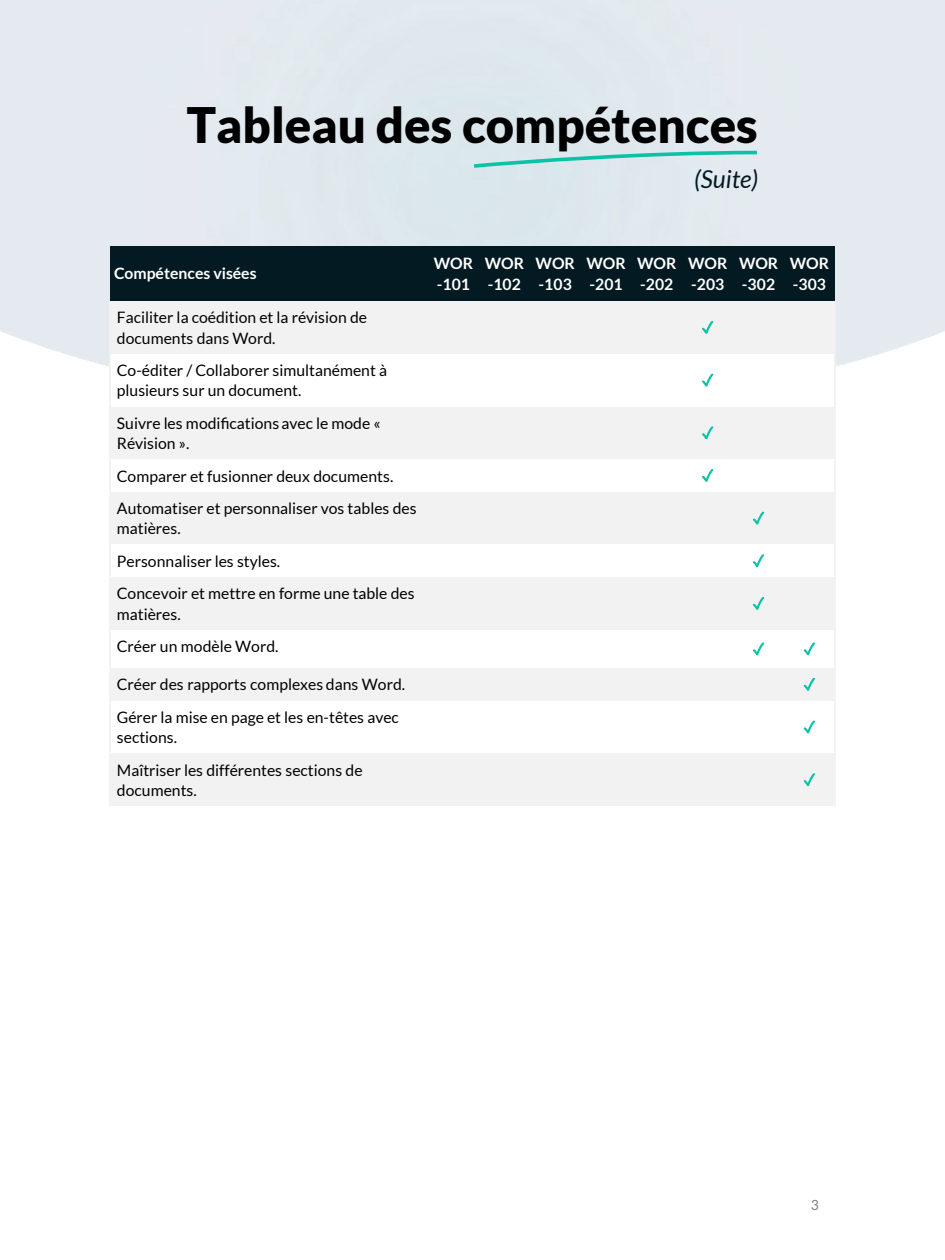
<style>
.page{position:relative;width:945px;height:1260px;background:#fff}
.page>*{position:absolute;margin:0;border:0;box-sizing:border-box;transform-origin:0 0}
.t1{font:900 49px "Lato";color:#000}
.t2{font:italic 24.5px "Lato";letter-spacing:-.005em;color:#031a22}
.t3{font:15.75px/20.3px "Lato";color:#000}
.t4{font:700 15.75px/20.3px "Lato";color:#fff}
.t5{font:14px "Lato";color:#808080}
</style>
<div class="page">
<img style="left:0;top:0;width:945px;height:367px">
<svg style="left:472px;top:150px;width:285px;height:18px;background:#b3e0de"></svg>
<div style="left:110px;top:247px;width:318px;height:54px;background:#031a22"></div>
<div style="left:428px;top:247px;width:51px;height:54px;background:#031a22"></div>
<div style="left:479px;top:247px;width:51px;height:54px;background:#031a22"></div>
<div style="left:530px;top:247px;width:51px;height:54px;background:#031a22"></div>
<div style="left:581px;top:247px;width:51px;height:54px;background:#031a22"></div>
<div style="left:632px;top:247px;width:50px;height:54px;background:#031a22"></div>
<div style="left:682px;top:247px;width:51px;height:54px;background:#031a22"></div>
<div style="left:733px;top:247px;width:51px;height:54px;background:#031a22"></div>
<div style="left:784px;top:247px;width:51px;height:54px;background:#031a22"></div>
<div style="left:110px;top:301px;width:318px;height:53px;background:#f2f2f2"></div>
<div style="left:428px;top:301px;width:51px;height:53px;background:#f2f2f2"></div>
<div style="left:479px;top:301px;width:51px;height:53px;background:#f2f2f2"></div>
<div style="left:530px;top:301px;width:51px;height:53px;background:#f2f2f2"></div>
<div style="left:581px;top:301px;width:51px;height:53px;background:#f2f2f2"></div>
<div style="left:632px;top:301px;width:50px;height:53px;background:#f2f2f2"></div>
<div style="left:682px;top:301px;width:51px;height:53px;background:#f2f2f2"></div>
<div style="left:733px;top:301px;width:51px;height:53px;background:#f2f2f2"></div>
<div style="left:784px;top:301px;width:51px;height:53px;background:#f2f2f2"></div>
<div style="left:110px;top:354px;width:318px;height:53px;background:#fff"></div>
<div style="left:428px;top:354px;width:51px;height:53px;background:#fff"></div>
<div style="left:479px;top:354px;width:51px;height:53px;background:#fff"></div>
<div style="left:530px;top:354px;width:51px;height:53px;background:#fff"></div>
<div style="left:581px;top:354px;width:51px;height:53px;background:#fff"></div>
<div style="left:632px;top:354px;width:50px;height:53px;background:#fff"></div>
<div style="left:682px;top:354px;width:51px;height:53px;background:#fff"></div>
<div style="left:733px;top:354px;width:51px;height:53px;background:#fff"></div>
<div style="left:784px;top:354px;width:51px;height:53px;background:#fff"></div>
<div style="left:110px;top:407px;width:318px;height:52px;background:#f2f2f2"></div>
<div style="left:428px;top:407px;width:51px;height:52px;background:#f2f2f2"></div>
<div style="left:479px;top:407px;width:51px;height:52px;background:#f2f2f2"></div>
<div style="left:530px;top:407px;width:51px;height:52px;background:#f2f2f2"></div>
<div style="left:581px;top:407px;width:51px;height:52px;background:#f2f2f2"></div>
<div style="left:632px;top:407px;width:50px;height:52px;background:#f2f2f2"></div>
<div style="left:682px;top:407px;width:51px;height:52px;background:#f2f2f2"></div>
<div style="left:733px;top:407px;width:51px;height:52px;background:#f2f2f2"></div>
<div style="left:784px;top:407px;width:51px;height:52px;background:#f2f2f2"></div>
<div style="left:110px;top:492px;width:318px;height:53px;background:#f2f2f2"></div>
<div style="left:428px;top:492px;width:51px;height:53px;background:#f2f2f2"></div>
<div style="left:479px;top:492px;width:51px;height:53px;background:#f2f2f2"></div>
<div style="left:530px;top:492px;width:51px;height:53px;background:#f2f2f2"></div>
<div style="left:581px;top:492px;width:51px;height:53px;background:#f2f2f2"></div>
<div style="left:632px;top:492px;width:50px;height:53px;background:#f2f2f2"></div>
<div style="left:682px;top:492px;width:51px;height:53px;background:#f2f2f2"></div>
<div style="left:733px;top:492px;width:51px;height:53px;background:#f2f2f2"></div>
<div style="left:784px;top:492px;width:51px;height:53px;background:#f2f2f2"></div>
<div style="left:110px;top:577px;width:318px;height:53px;background:#f2f2f2"></div>
<div style="left:428px;top:577px;width:51px;height:53px;background:#f2f2f2"></div>
<div style="left:479px;top:577px;width:51px;height:53px;background:#f2f2f2"></div>
<div style="left:530px;top:577px;width:51px;height:53px;background:#f2f2f2"></div>
<div style="left:581px;top:577px;width:51px;height:53px;background:#f2f2f2"></div>
<div style="left:632px;top:577px;width:50px;height:53px;background:#f2f2f2"></div>
<div style="left:682px;top:577px;width:51px;height:53px;background:#f2f2f2"></div>
<div style="left:733px;top:577px;width:51px;height:53px;background:#f2f2f2"></div>
<div style="left:784px;top:577px;width:51px;height:53px;background:#f2f2f2"></div>
<div style="left:110px;top:668px;width:318px;height:33px;background:#f2f2f2"></div>
<div style="left:428px;top:668px;width:51px;height:33px;background:#f2f2f2"></div>
<div style="left:479px;top:668px;width:51px;height:33px;background:#f2f2f2"></div>
<div style="left:530px;top:668px;width:51px;height:33px;background:#f2f2f2"></div>
<div style="left:581px;top:668px;width:51px;height:33px;background:#f2f2f2"></div>
<div style="left:632px;top:668px;width:50px;height:33px;background:#f2f2f2"></div>
<div style="left:682px;top:668px;width:51px;height:33px;background:#f2f2f2"></div>
<div style="left:733px;top:668px;width:51px;height:33px;background:#f2f2f2"></div>
<div style="left:784px;top:668px;width:51px;height:33px;background:#f2f2f2"></div>
<div style="left:110px;top:754px;width:318px;height:52px;background:#f2f2f2"></div>
<div style="left:428px;top:754px;width:51px;height:52px;background:#f2f2f2"></div>
<div style="left:479px;top:754px;width:51px;height:52px;background:#f2f2f2"></div>
<div style="left:530px;top:754px;width:51px;height:52px;background:#f2f2f2"></div>
<div style="left:581px;top:754px;width:51px;height:52px;background:#f2f2f2"></div>
<div style="left:632px;top:754px;width:50px;height:52px;background:#f2f2f2"></div>
<div style="left:682px;top:754px;width:51px;height:52px;background:#f2f2f2"></div>
<div style="left:733px;top:754px;width:51px;height:52px;background:#f2f2f2"></div>
<div style="left:784px;top:754px;width:51px;height:52px;background:#f2f2f2"></div>
<hr style="left:109px;top:301px;width:2px;height:505px;background:#f2f2f2">
<hr style="left:834px;top:301px;width:2px;height:505px;background:#f2f2f2">
<h1 class="t1" style="left:187px;top:97px;width:573px">Tableau des compétences</h1>
<h2 class="t2" style="left:694px;top:166px;width:65px">(Suite)</h2>
<p class="t4" style="left:114px;top:263px;width:144px">Compétences visées</p>
<p class="t4" style="left:434px;top:253px;width:41px">WOR -101</p>
<p class="t4" style="left:485px;top:253px;width:41px">WOR -102</p>
<p class="t4" style="left:536px;top:253px;width:41px">WOR -103</p>
<p class="t4" style="left:587px;top:253px;width:41px">WOR -201</p>
<p class="t4" style="left:637px;top:253px;width:41px">WOR -202</p>
<p class="t4" style="left:688px;top:253px;width:41px">WOR -203</p>
<p class="t4" style="left:739px;top:253px;width:41px">WOR -302</p>
<p class="t4" style="left:790px;top:253px;width:41px">WOR -303</p>
<p class="t3" style="left:117px;top:307px;width:252px">Faciliter la coédition et la révision de documents dans Word.</p>
<p class="t3" style="left:117px;top:360px;width:272px">Co-éditer / Collaborer simultanément à plusieurs sur un document.</p>
<p class="t3" style="left:117px;top:413px;width:265px">Suivre les modifications avec le mode «<br>Révision ».</p>
<p class="t3" style="left:117px;top:466px;width:278px">Comparer et fusionner deux documents.</p>
<p class="t3" style="left:117px;top:498px;width:301px">Automatiser et personnaliser vos tables des matières.</p>
<p class="t3" style="left:117px;top:551px;width:165px">Personnaliser les styles.</p>
<p class="t3" style="left:117px;top:583px;width:299px">Concevoir et mettre en forme une table des matières.</p>
<p class="t3" style="left:117px;top:636px;width:163px">Créer un modèle Word.</p>
<p class="t3" style="left:117px;top:674px;width:290px">Créer des rapports complexes dans Word.</p>
<p class="t3" style="left:117px;top:707px;width:284px">Gérer la mise en page et les en-têtes avec sections.</p>
<p class="t3" style="left:117px;top:760px;width:247px">Maîtriser les différentes sections de documents.</p>
<p class="t5" style="left:811px;top:1197px;width:10px">3</p>
</div>
